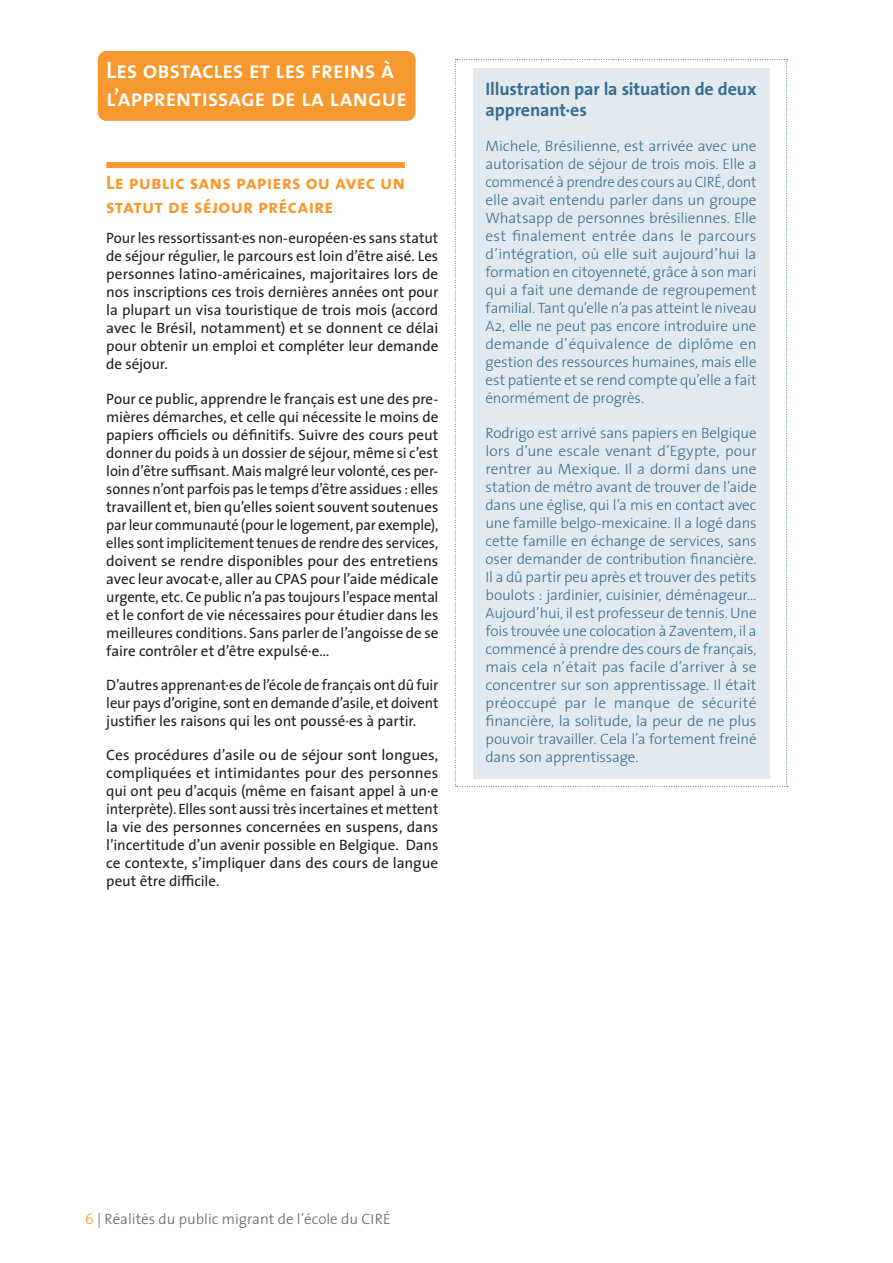
<style>
.page{position:relative;width:893px;height:1263px;background:#fff}
.page>*{position:absolute;margin:0;border:0;box-sizing:border-box;transform-origin:0 0}
.t1{font:24px/28.8px "The Sans Semi Bold Caps";letter-spacing:-.02em;color:#fff}
.t2{font:19.5px/23.4px "The Sans Bold Caps";letter-spacing:.005em;color:#f8992f}
.t3{font:700 18px/21.6px "The Sans";letter-spacing:-.01em;color:#386e8f}
.t4{font:15px/18px "The Sans";letter-spacing:-.005em;color:#231f20;text-align:justify}
.t5{font:300 15px/18px "The Sans";letter-spacing:-.01em;color:#386e8f;text-align:justify}
.t6{font:300 15px "The Sans";color:#636366}
.s1{color:#f8992f}
</style>
<div class="page">
<div style="left:98px;top:51px;width:318px;height:70px;background:#f8992f;border-radius:9px"></div>
<div style="left:106px;top:162px;width:299px;height:6px;background:#f8992f"></div>
<svg style="left:455px;top:59px;width:333px;height:728px;background:#e4ecf2"></svg>
<h1 class="t1" style="left:106px;top:54px;width:302px">Les obstacles et les freins à l’apprentissage de la langue</h1>
<h2 class="t2" style="left:106px;top:170px;width:300px">Le public sans papiers ou avec un statut de séjour précaire</h2>
<p class="t4" style="left:106px;top:229px;width:334px">Pour les ressortissant·es non-européen·es sans statut de séjour régulier, le parcours est loin d’être aisé. Les personnes latino-américaines, majoritaires lors de nos inscriptions ces trois dernières années ont pour la plupart un visa touristique de trois mois (accord avec le Brésil, notamment) et se donnent ce délai pour obtenir un emploi et compléter leur demande de séjour.</p>
<p class="t4" style="left:106px;top:389px;width:334px">Pour ce public, apprendre le français est une des pre&shy;mières démarches, et celle qui nécessite le moins de papiers officiels ou définitifs. Suivre des cours peut donner du poids à un dossier de séjour, même si c’est loin d’être suffisant. Mais malgré leur volonté, ces per&shy;sonnes n’ont parfois pas le temps d’être assidues : elles travaillent et, bien qu’elles soient souvent soutenues par leur communauté (pour le logement, par exemple), elles sont implicitement tenues de rendre des services, doivent se rendre disponibles pour des entretiens avec leur avocat·e, aller au CPAS pour l’aide médicale urgente, etc. Ce public n’a pas toujours l’espace mental et le confort de vie nécessaires pour étudier dans les meilleures conditions. Sans parler de l’angoisse de se faire contrôler et d’être expulsé·e…</p>
<p class="t4" style="left:106px;top:675px;width:334px">D’autres apprenant·es de l’école de français ont dû fuir leur pays d’origine, sont en demande d’asile, et doivent justifier les raisons qui les ont poussé·es à partir.</p>
<p class="t4" style="left:106px;top:745px;width:334px">Ces procédures d’asile ou de séjour sont longues, compliquées et intimidantes pour des personnes qui ont peu d’acquis (même en faisant appel à un·e interprète). Elles sont aussi très incertaines et mettent la vie des personnes concernées en suspens, dans l’incertitude d’un avenir possible en Belgique. Dans ce contexte, s’impliquer dans des cours de langue peut être difficile.</p>
<p class="t3" style="left:485px;top:77px;width:273px">Illustration par la situation de deux apprenant·es</p>
<p class="t5" style="left:485px;top:137px;width:273px">Michele, Brésilienne, est arrivée avec une autorisation de séjour de trois mois. Elle a commencé à prendre des cours au CIRÉ, dont elle avait entendu parler dans un groupe Whatsapp de personnes brésiliennes. Elle est finalement entrée dans le parcours d’intégration, où elle suit aujourd’hui la formation en citoyenneté, grâce à son mari qui a fait une demande de regroupement familial. Tant qu’elle n’a pas atteint le niveau A2, elle ne peut pas encore introduire une demande d’équivalence de diplôme en gestion des ressources humaines, mais elle est patiente et se rend compte qu’elle a fait énormément de progrès.</p>
<p class="t5" style="left:485px;top:424px;width:273px">Rodrigo est arrivé sans papiers en Belgique lors d’une escale venant d’Egypte, pour rentrer au Mexique. Il a dormi dans une station de métro avant de trouver de l’aide dans une église, qui l’a mis en contact avec une famille belgo-mexicaine. Il a logé dans cette famille en échange de services, sans oser demander de contribution financière.<br>Il a dû partir peu après et trouver des petits boulots : jardinier, cuisinier, déménageur… Aujourd’hui, il est professeur de tennis. Une fois trouvée une colocation à Zaventem, il a commencé à prendre des cours de français, mais cela n’était pas facile d’arriver à se concentrer sur son apprentissage. Il était préoccupé par le manque de sécurité financière, la solitude, la peur de ne plus pouvoir travailler. Cela l’a fortement freiné dans son apprentissage.</p>
<p class="t6" style="left:85px;top:1207px;width:307px"><span class="s1">6</span> | Réalités du public migrant de l’école du CIRÉ</p>
</div>
